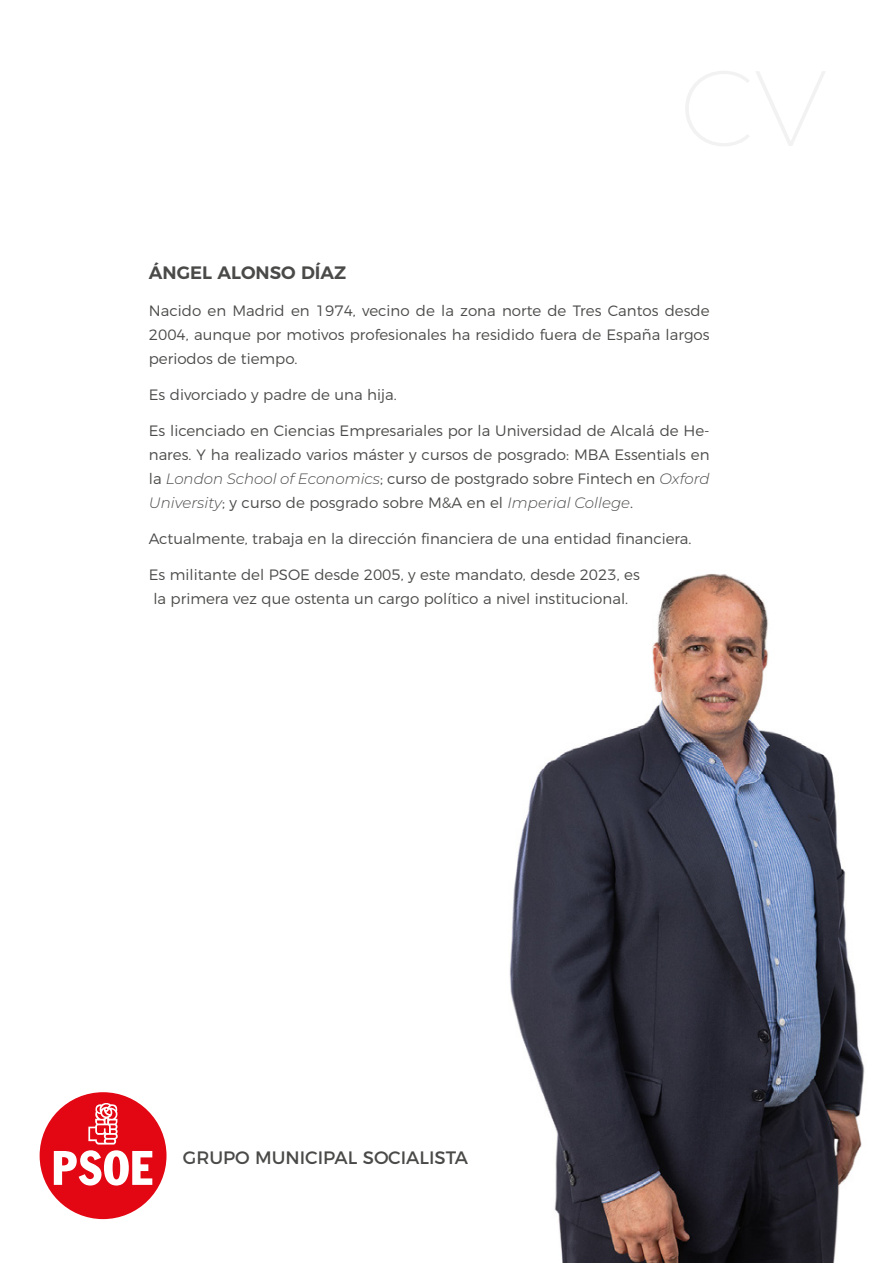
<style>
.page{position:relative;width:893px;height:1263px;background:#fff}
.page>*{position:absolute;margin:0;border:0;box-sizing:border-box;transform-origin:0 0}
.t1{font:18px "Montserrat";color:#4a4a49}
.t2{font:600 18px "Montserrat";color:#4a4a49}
.t3{font:300 15px/24px "Montserrat";color:#4a4a49;text-align:justify}
.s1{font-style:italic}
</style>
<div class="page">
<img style="left:509px;top:574px;width:356px;height:689px">
<div style="left:40px;top:1092px;width:127px;height:127px;background:#e30613;border-radius:50%"></div>
<svg style="left:54px;top:1150px;width:98px;height:35px"></svg>
<svg style="left:88px;top:1103px;width:30px;height:41px"></svg>
<p class="t2" style="left:149px;top:258px;width:199px">ÁNGEL ALONSO DÍAZ</p>
<p class="t3" style="left:149px;top:298px;width:562px">Nacido en Madrid en 1974, vecino de la zona norte de Tres Cantos desde 2004, aunque por motivos profesionales ha residido fuera de España largos periodos de tiempo.</p>
<p class="t3" style="left:149px;top:382px;width:250px">Es divorciado y padre de una hija.</p>
<p class="t3" style="left:149px;top:418px;width:562px">Es licenciado en Ciencias Empresariales por la Universidad de Alcalá de He&shy;nares. Y ha realizado varios máster y cursos de posgrado: MBA Essentials en la <span class="s1">London School of Economics</span>; curso de postgrado sobre Fintech en <span class="s1">Oxford University</span>; y curso de posgrado sobre M&amp;A en el <span class="s1">Imperial College</span>.</p>
<p class="t3" style="left:149px;top:526px;width:544px">Actualmente, trabaja en la dirección financiera de una entidad financiera.</p>
<p class="t3" style="left:149px;top:562px;width:492px;text-align:center">Es militante del PSOE desde 2005, y este mandato, desde 2023, es la primera vez que ostenta un cargo político a nivel institucional.</p>
<p class="t1" style="left:183px;top:1143px;width:287px">GRUPO MUNICIPAL SOCIALISTA</p>
</div>
